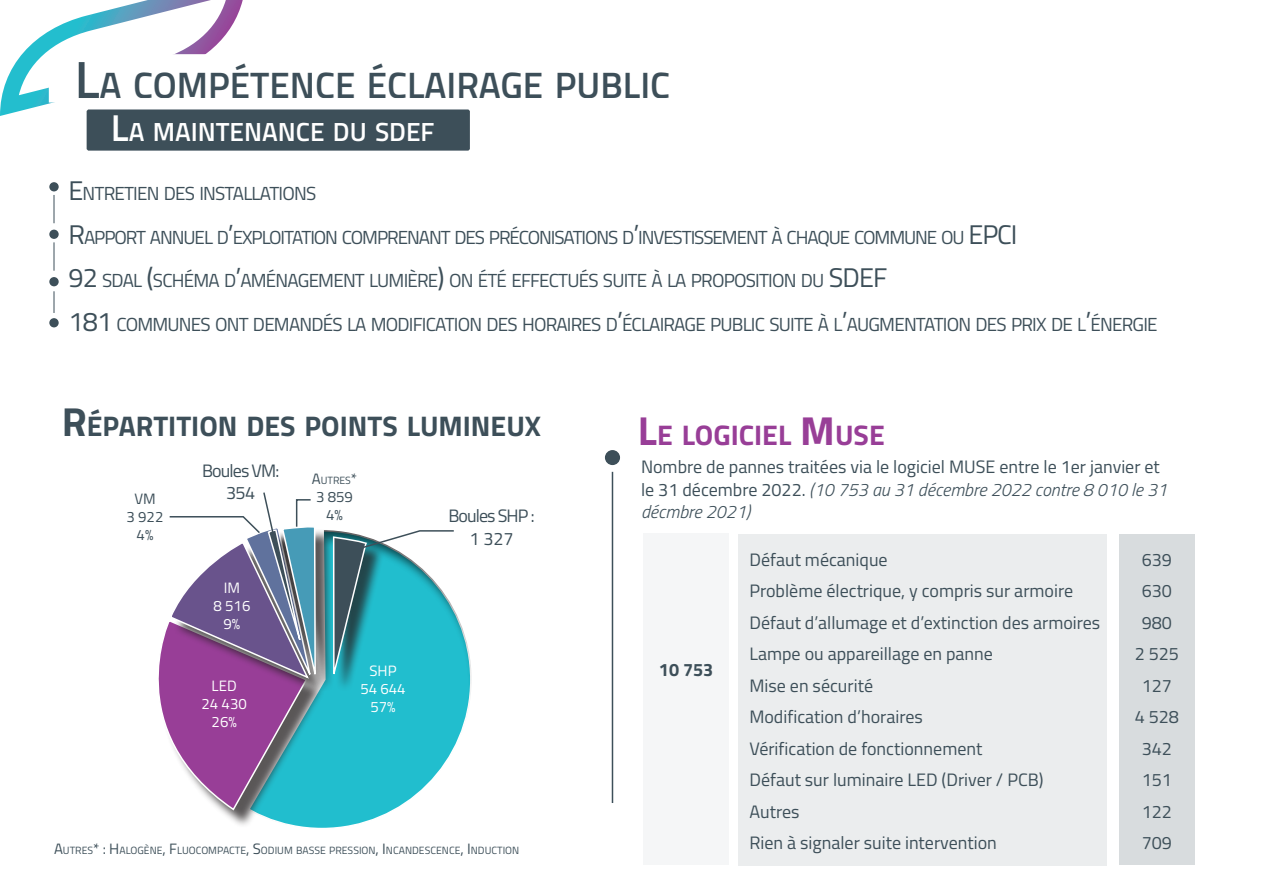
<style>
.page{position:relative;width:1263px;height:893px;background:#fff}
.page>*{position:absolute;margin:0;border:0;box-sizing:border-box;transform-origin:0 0}
.t1{font:700 40.5px "Titillium";color:#3d4f59}
.t2{font:600 36.75px "Titillium";color:#3d4f59}
.t3{font:700 28.35px "Titillium";color:#3d4f59}
.t4{font:700 28.35px "Titillium";color:#983e97}
.t5{font:600 26.25px "Titillium";color:#fff}
.t6{font:18.9px "Titillium";letter-spacing:-.045em;color:#3d4f59}
.t7{font:18px/22.5px "Titillium";color:#3d4f59}
.t8{font:18px "Titillium";letter-spacing:-.05em;color:#3d4f59}
.t9{font:italic 300 18px "Titillium";color:#3d4f59}
.t10{font:700 18px "Titillium";color:#3d4f59}
.t11{font:15px "Titillium";color:#fff}
.t12{font:15px "Titillium";color:#3d4f59}
.t13{font:10.5px "Titillium";color:#3d4f59}
.s1{font-size:52.5px}
.s2{font-size:37.5px}
.s3{font-size:27px}
.s4{font-size:40.5px}
.s5{font-size:15px}
.s6{font-weight:300;font-style:italic}
</style>
<div class="page">
<div style="left:171px;top:528px;width:303px;height:301px;background:#231f20;opacity:.75"></div>
<div style="left:738px;top:534px;width:369px;height:331px;background:#ebedee"></div>
<div style="left:643px;top:533px;width:85px;height:332px;background:#f5f6f7"></div>
<div style="left:1119px;top:534px;width:76px;height:331px;background:#d8dcde"></div>
<div style="left:160px;top:623px;width:165px;height:205px;background:#231f20;opacity:.75"></div>
<div style="left:285px;top:528px;width:50px;height:164px;background:#231f20;opacity:.75"></div>
<div style="left:335px;top:539px;width:49px;height:153px;background:#231f20;opacity:.75"></div>
<svg style="left:332px;top:529px;width:123px;height:147px"></svg>
<svg style="left:158px;top:492px;width:159px;height:319px"></svg>
<svg style="left:0;top:0;width:243px;height:116px"></svg>
<div style="left:51px;top:56px;width:1156px;height:44px;background:#fff"></div>
<div style="left:88px;top:111px;width:380px;height:38px;background:#3d4f59"></div>
<div style="left:87px;top:109px;width:383px;height:42px;border:3px solid #3d4f59"></div>
<div style="left:49px;top:182px;width:10px;height:9px;background:#3d4f59;border-radius:50%"></div>
<div style="left:49px;top:230px;width:10px;height:9px;background:#3d4f59;border-radius:50%"></div>
<div style="left:49px;top:277px;width:10px;height:9px;background:#3d4f59;border-radius:50%"></div>
<div style="left:49px;top:318px;width:10px;height:9px;background:#3d4f59;border-radius:50%"></div>
<svg style="left:54px;top:195px;width:1px;height:28px"></svg>
<svg style="left:54px;top:242px;width:1px;height:29px"></svg>
<svg style="left:54px;top:291px;width:1px;height:22px"></svg>
<div style="left:605px;top:450px;width:15px;height:15px;background:#3d4f59;border-radius:50%"></div>
<hr style="left:612px;top:472px;width:1px;height:331px;background:#3d4f59">
<p class="t2" style="left:75px;top:58px;width:597px"><span class="s1">L</span>A COMPÉTENCE ÉCLAIRAGE PUBLIC</p>
<p class="t5" style="left:111px;top:112px;width:325px"><span class="s2">L</span>A MAINTENANCE DU SDEF</p>
<p class="t6" style="left:68px;top:180px;width:249px"><span class="s3">E</span> NTRETIEN DES INSTALLATIONS</p>
<p class="t6" style="left:68px;top:223px;width:913px"><span class="s3">R</span>APPORT ANNUEL D<span class="s3">’</span>EXPLOITATION COM PRENANT DES PRÉCONISATIONS D<span class="s3">’</span>INVESTISSEM ENT À CHAQUE COMM UNE OU <span class="s3">EPCI</span></p>
<p class="t6" style="left:68px;top:267px;width:805px"><span class="s3">92</span> SDAL <span class="s3">(</span>SCH ÉMA D<span class="s3">’</span>AM ÉNAGEM ENT LUM IÈRE<span class="s3">)</span> ON ÉTÉ EFFECTUÉS SUITE À LA PROPOSITION DU <span class="s3">SDEF</span></p>
<p class="t6" style="left:68px;top:310px;width:1091px"><span class="s3">181</span> COMMUNES ONT DEMANDÉS LA MODIFICATION DES HORAIRES D<span class="s3">’</span>ÉCLAIRAGE PUBLIC SUITE À L<span class="s3">’</span>AUGMENTATION DES PRIX DE L<span class="s3">’</span>ÉNERGIE</p>
<p class="t1" style="left:62px;top:391px;width:22px">R</p>
<p class="t4" style="left:638px;top:414px;width:248px"><span class="s4">L</span>E LOGICIEL <span class="s4">M</span>USE</p>
<p class="t3" style="left:87px;top:405px;width:456px">ÉPARTITION DES POINTS LUMINEUX</p>
<p class="t12" style="left:134px;top:488px;width:23px">VM</p>
<p class="t12" style="left:127px;top:506px;width:38px">3 922</p>
<p class="t12" style="left:137px;top:524px;width:18px">4%</p>
<p class="t8" style="left:202px;top:457px;width:79px">Boules VM:</p>
<p class="t7" style="left:226px;top:481px;width:31px">354</p>
<p class="t13" style="left:312px;top:473px;width:47px"><span class="s5">A</span>UTRES<span class="s5">*</span></p>
<p class="t12" style="left:316px;top:486px;width:38px">3 859</p>
<p class="t12" style="left:326px;top:504px;width:18px">4%</p>
<p class="t7" style="left:641px;top:455px;width:528px">Nombre de pannes traitées via le logiciel MUSE entre le 1er janvier et le 31 décembre 2022. <span class="s6">(10 753 au 31 décembre 2022 contre 8 010 le 31</span></p>
<p class="t8" style="left:448px;top:503px;width:88px">Boules SHP :</p>
<p class="t9" style="left:641px;top:499px;width:111px">décmbre 2021)</p>
<p class="t7" style="left:469px;top:526px;width:46px">1 327</p>
<p class="t11" style="left:224px;top:577px;width:18px">IM</p>
<p class="t11" style="left:213px;top:595px;width:38px">8 516</p>
<p class="t11" style="left:224px;top:613px;width:18px">9%</p>
<p class="t11" style="left:212px;top:675px;width:27px">LE D</p>
<p class="t11" style="left:202px;top:693px;width:47px">24 430</p>
<p class="t11" style="left:212px;top:711px;width:27px">26%</p>
<p class="t11" style="left:369px;top:659px;width:27px">SHP</p>
<p class="t11" style="left:360px;top:677px;width:47px">54 644</p>
<p class="t11" style="left:370px;top:695px;width:27px">57%</p>
<p class="t13" style="left:54px;top:842px;width:467px"><span class="s5">A</span>UTRES<span class="s5">* : H</span>ALOGÈNE<span class="s5">, F</span>LUOCOM PACTE<span class="s5">, S</span>ODIUM BASSE PRESSION<span class="s5">, I</span> NCANDESCENCE<span class="s5">, I</span> NDUCTION</p>
<p class="t10" style="left:659px;top:656px;width:56px">10 753</p>
<p class="t7" style="left:749px;top:547px;width:140px">Défaut mécanique</p>
<p class="t7" style="left:749px;top:579px;width:325px">Problème électrique, y compris sur armoire</p>
<p class="t7" style="left:749px;top:610px;width:352px">Défaut d’allumage et d’extinction des armoires</p>
<p class="t7" style="left:749px;top:642px;width:245px">Lampe ou appareillage en panne</p>
<p class="t7" style="left:749px;top:673px;width:125px">Mise en sécurité</p>
<p class="t7" style="left:749px;top:705px;width:175px">Modification d’horaires</p>
<p class="t7" style="left:749px;top:736px;width:234px">Vérification de fonctionnement</p>
<p class="t7" style="left:749px;top:768px;width:296px">Défaut sur luminaire LED (Driver / PCB)</p>
<p class="t7" style="left:749px;top:799px;width:52px">Autres</p>
<p class="t7" style="left:749px;top:831px;width:249px">Rien à signaler suite intervention</p>
<p class="t7" style="left:1142px;top:547px;width:32px">639</p>
<p class="t7" style="left:1142px;top:579px;width:32px">630</p>
<p class="t7" style="left:1142px;top:610px;width:32px">980</p>
<p class="t7" style="left:1135px;top:642px;width:46px">2 525</p>
<p class="t7" style="left:1142px;top:673px;width:32px">127</p>
<p class="t7" style="left:1135px;top:705px;width:46px">4 528</p>
<p class="t7" style="left:1142px;top:736px;width:32px">342</p>
<p class="t7" style="left:1142px;top:768px;width:32px">151</p>
<p class="t7" style="left:1142px;top:799px;width:32px">122</p>
<p class="t7" style="left:1142px;top:831px;width:32px">709</p>
</div>
